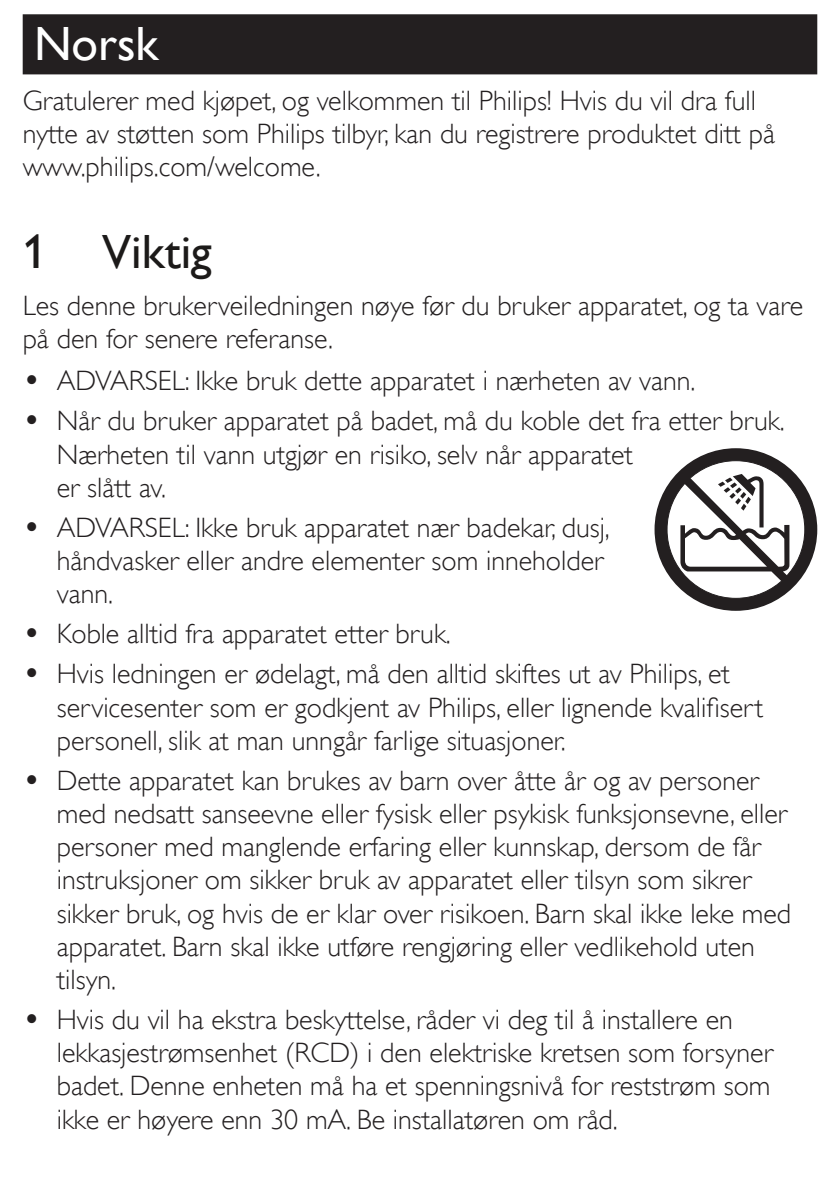
<style>
.page{position:relative;width:840px;height:1191px;background:#fff}
.page>*{position:absolute;margin:0;border:0;box-sizing:border-box;transform-origin:0 0}
.t1{font:48px "Gill Sans Alt One WGL";color:#1c1a19}
.t2{font:48px "Gill Sans Alt One WGL";color:#fff}
.t3{font:28px/33.2px "Gill Sans Alt One WGL Light";color:#231f20}
.s1{font-size:36px}
</style>
<div class="page">
<div style="left:23px;top:14px;width:793px;height:60px;background:#231f20"></div>
<svg style="left:654px;top:448px;width:162px;height:163px"></svg>
<p class="t2" style="left:34px;top:11px;width:126px">Norsk</p>
<p class="t3" style="left:23px;top:84px;width:753px">Gratulerer med kjøpet, og velkommen til Philips! Hvis du vil dra full nytte av støtten som Philips tilbyr, kan du registrere produktet ditt på www.philips.com/welcome.</p>
<p class="t1" style="left:23px;top:219px;width:190px">1 Viktig</p>
<p class="t3" style="left:23px;top:289px;width:781px">Les denne brukerveiledningen nøye før du bruker apparatet, og ta vare på den for senere referanse.</p>
<p class="t3" style="left:23px;top:364px;width:674px"><span class="s1">•</span> ADVARSEL: Ikke bruk dette apparatet i nærheten av vann.</p>
<p class="t3" style="left:57px;top:404px;width:729px;text-indent:-34px"><span class="s1">•</span> Når du bruker apparatet på badet, må du koble det fra etter bruk.<br>Nærheten til vann utgjør en risiko, selv når apparatet<br>er slått av.</p>
<p class="t3" style="left:57px;top:511px;width:554px;text-indent:-34px"><span class="s1">•</span> ADVARSEL: Ikke bruk apparatet nær badekar, dusj, håndvasker eller andre elementer som inneholder vann.</p>
<p class="t3" style="left:23px;top:617px;width:429px"><span class="s1">•</span> Koble alltid fra apparatet etter bruk.</p>
<p class="t3" style="left:57px;top:657px;width:707px;text-indent:-34px"><span class="s1">•</span> Hvis ledningen er ødelagt, må den alltid skiftes ut av Philips, et servicesenter som er godkjent av Philips, eller lignende kvalifisert personell, slik at man unngår farlige situasjoner.</p>
<p class="t3" style="left:57px;top:764px;width:735px;text-indent:-34px"><span class="s1">•</span> Dette apparatet kan brukes av barn over åtte år og av personer med nedsatt sanseevne eller fysisk eller psykisk funksjonsevne, eller personer med manglende erfaring eller kunnskap, dersom de får instruksjoner om sikker bruk av apparatet eller tilsyn som sikrer sikker bruk, og hvis de er klar over risikoen. Barn skal ikke leke med apparatet. Barn skal ikke utføre rengjøring eller vedlikehold uten tilsyn.</p>
<p class="t3" style="left:57px;top:1003px;width:717px;text-indent:-34px"><span class="s1">•</span> Hvis du vil ha ekstra beskyttelse, råder vi deg til å installere en lekkasjestrømsenhet (RCD) i den elektriske kretsen som forsyner badet. Denne enheten må ha et spenningsnivå for reststrøm som ikke er høyere enn 30 mA. Be installatøren om råd.</p>
</div>
